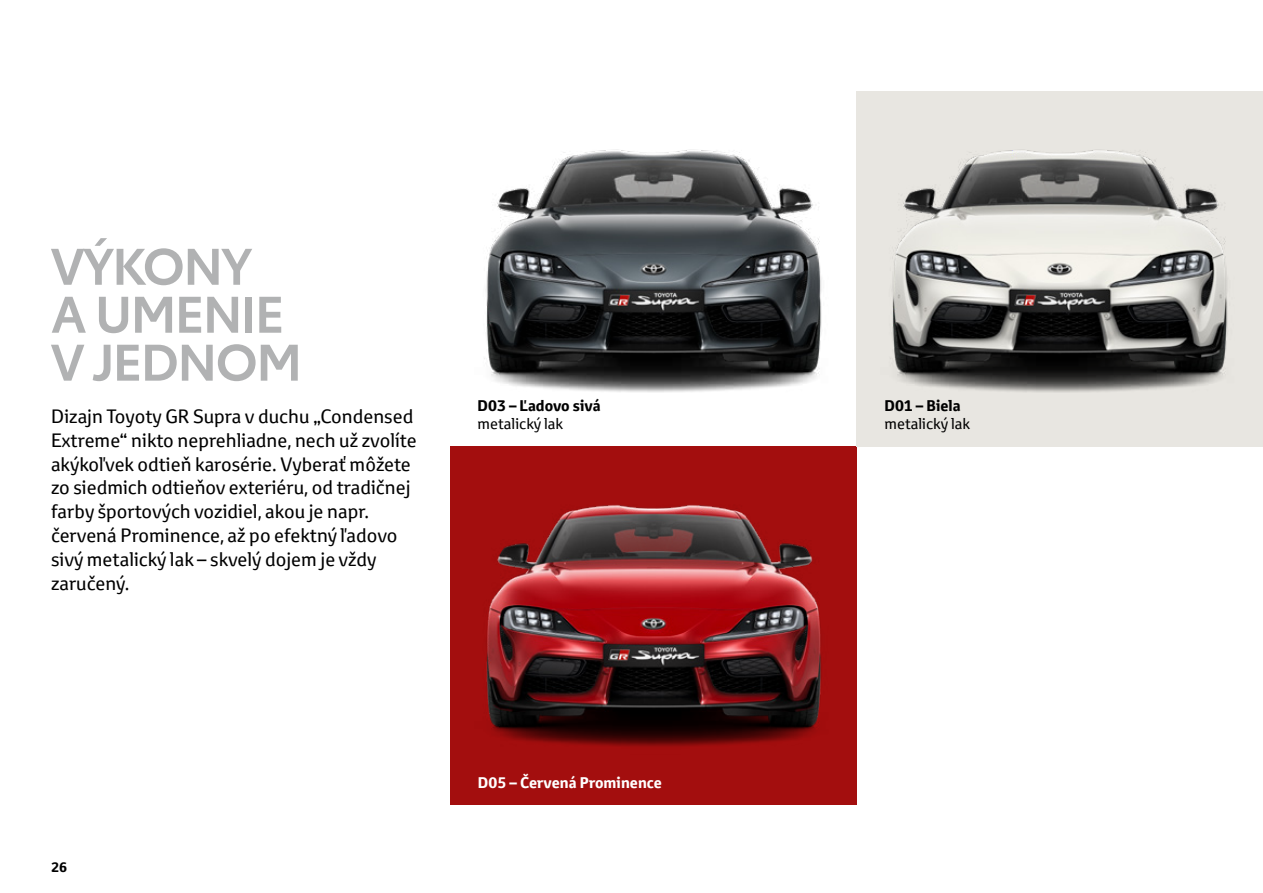
<style>
.page{position:relative;width:1263px;height:893px;background:#fff}
.page>*{position:absolute;margin:0;border:0;box-sizing:border-box;transform-origin:0 0}
.t1{font:600 50.7px/48px "Toyota Type";letter-spacing:-.03em;color:#b1b2b3}
.t2{font:18.75px/24px "Toyota Text";color:#000}
.t3{font:15px "Toyota Text";color:#000}
.t4{font:700 15px "Toyota Text";color:#000}
.t5{font:700 15px "Toyota Text";color:#fff}
.t6{font:700 13.5px "Toyota Text";color:#000}
</style>
<div class="page">
<img style="left:484px;top:149px;width:338px;height:243px">
<svg style="left:450px;top:446px;width:407px;height:359px;background:#861a1c"></svg>
<img style="left:856px;top:91px;width:407px;height:355px">
<hr style="left:1262px;top:446px;width:1px;height:359px;background:#f9b000">
<h1 class="t1" style="left:51px;top:238px;width:252px">VÝKONY<br>A UMENIE<br>V JEDNOM</h1>
<p class="t2" style="left:51px;top:404px;width:367px">Dizajn Toyoty GR Supra v duchu „Condensed Extreme“ nikto neprehliadne, nech už zvolíte akýkoľvek odtieň karosérie. Vyberať môžete zo siedmich odtieňov exteriéru, od tradičnej farby športových vozidiel, akou je napr. červená Prominence, až po efektný ľadovo sivý metalický lak – skvelý dojem je vždy zaručený.</p>
<p class="t4" style="left:478px;top:395px;width:125px">D03 – Ľadovo sivá</p>
<p class="t3" style="left:478px;top:413px;width:87px">metalický lak</p>
<p class="t6" style="left:51px;top:858px;width:18px">26</p>
<p class="t5" style="left:478px;top:773px;width:185px">D05 – Červená Prominence</p>
<p class="t4" style="left:884px;top:395px;width:78px">D01 – Biela</p>
<p class="t3" style="left:884px;top:413px;width:87px">metalický lak</p>
</div>
